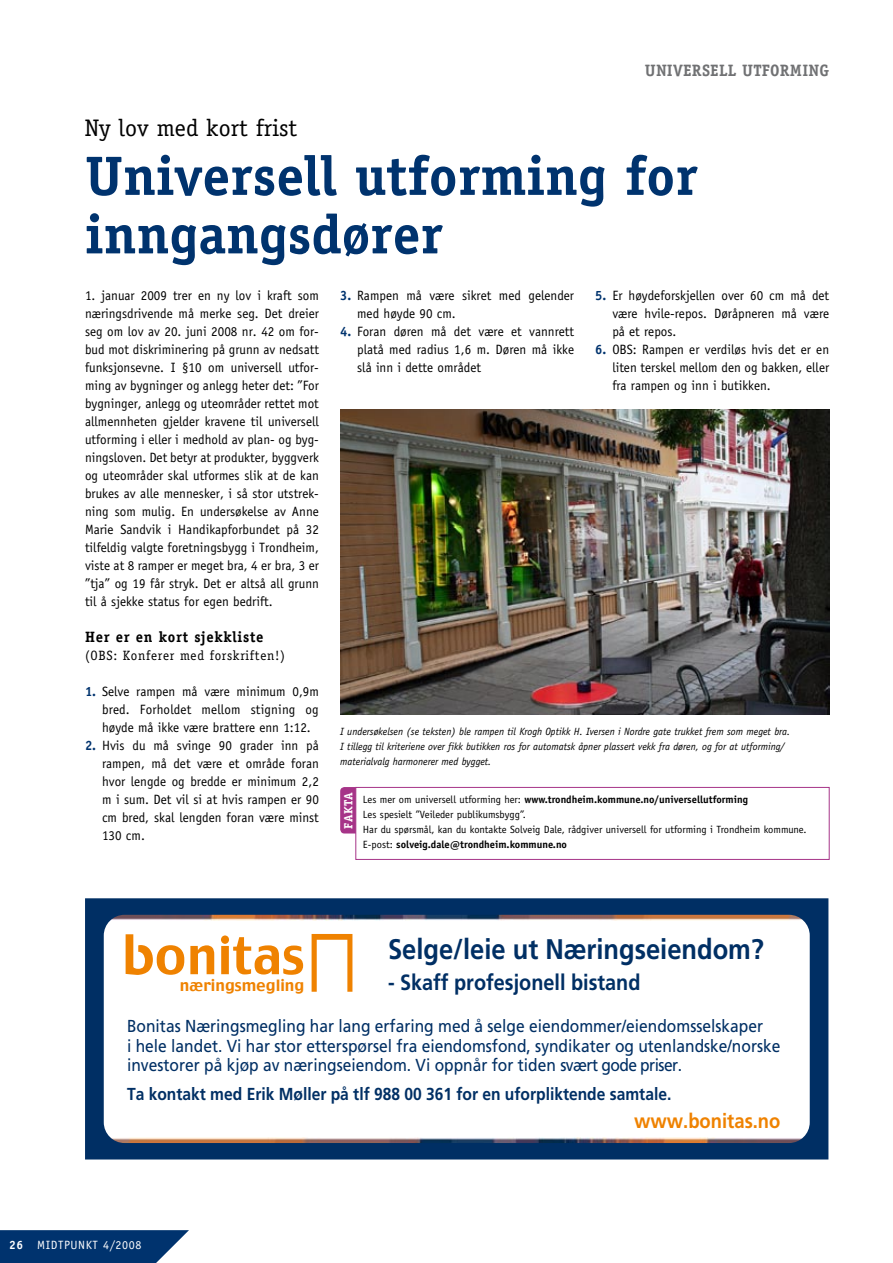
<style>
.page{position:relative;width:893px;height:1263px;background:#fff}
.page>*{position:absolute;margin:0;border:0;box-sizing:border-box;transform-origin:0 0}
.t1{font:700 55.5px/58.5px "Officina Serif Std";color:#00336e}
.t2{font:700 28.35px "Frutiger";color:#002f64;scale:.9 1}
.t3{font:24px "Officina Serif Std";color:#000}
.t4{font:700 22.05px "Frutiger";color:#002f64;scale:.9 1}
.t5{font:700 20.4px "Frutiger";color:#ef8200;scale:.9 1}
.t6{font:17.4px/19.8px "Frutiger";color:#002f64;scale:.9 1}
.t7{font:700 17.4px "Frutiger";color:#002f64;scale:.9 1}
.t8{font:700 16.5px "Officina Serif Std";letter-spacing:.015em;color:#707173}
.t9{font:15.6px "Charcoal";color:#ef8200}
.t10{font:700 15px "Officina Serif Std";letter-spacing:.05em;color:#000}
.t11{font:13.5px/18px "Officina Sans Std";color:#000;text-align:justify}
.t12{font:13.5px "Officina Serif Std";letter-spacing:.05em;color:#000}
.t13{font:12px "Officina Sans Std";letter-spacing:.05em;color:#fff}
.t14{font:700 12px "Officina Serif Std";color:#fff}
.t15{font:10.5px/15px "Officina Sans Std";color:#000}
.t16{font:italic 10.5px/15px "Officina Sans Std";color:#000}
.s1{font-weight:700;color:#00336e}
.s2{font-weight:700}
</style>
<div class="page">
<img style="left:340px;top:409px;width:489px;height:305px">
<svg style="left:0;top:1230px;width:189px;height:33px;background:#17457b"></svg>
<svg style="left:85px;top:898px;width:743px;height:261px"></svg>
<svg style="left:312px;top:934px;width:40px;height:58px"></svg>
<svg style="left:190px;top:945px;width:24px;height:29px"></svg>
<svg style="left:221px;top:935px;width:82px;height:40px"></svg>
<svg style="left:126px;top:934px;width:58px;height:41px"></svg>
<div style="left:340px;top:787px;width:22px;height:46px;background:#a63488;border-radius:4px"></div>
<div style="left:355px;top:787px;width:475px;height:73px;background:#fff;border:1px solid #a63488"></div>
<p class="t8" style="left:645px;top:60px;width:184px">Universell utforming</p>
<h3 class="t3" style="left:85px;top:114px;width:214px">Ny lov med kort frist</h3>
<h1 class="t1" style="left:85px;top:146px;width:614px">Universell utforming for inngangsdører</h1>
<p class="t11" style="left:357px;top:286px;width:218px;text-indent:-17px"><span class="s1">3.</span> Rampen må være sikret med gelender med høyde 90 cm.</p>
<p class="t11" style="left:357px;top:322px;width:218px;text-indent:-17px"><span class="s1">4.</span> Foran døren må det være et vannrett platå med radius 1,6 m. Døren må ikke slå inn i dette området</p>
<p class="t11" style="left:612px;top:286px;width:218px;text-indent:-17px"><span class="s1">5.</span> Er høydeforskjellen over 60 cm må det være hvile-repos. Døråpneren må være på et repos.</p>
<p class="t11" style="left:612px;top:340px;width:218px;text-indent:-17px"><span class="s1">6.</span> O BS: Rampen er verdiløs hvis det er en liten terskel mellom den og bakken, eller fra rampen og inn i butikken.</p>
<p class="t11" style="left:85px;top:286px;width:235px">1. januar 2009 trer en ny lov i kraft som næringsdrivende må merke seg. Det dreier seg om lov av 20. juni 2008 nr. 42 om for&shy;bud mot diskriminering på grunn av nedsatt funksjonsevne. I §10 om universell utfor&shy;ming av bygninger og anlegg heter det: ”For bygninger, anlegg og uteområder rettet mot allmennheten gjelder kravene til universell utforming i eller i medhold av plan- og byg&shy;ningsloven. Det betyr at produkter, byggverk og uteområder skal utformes slik at de kan brukes av alle mennesker, i så stor utstrek&shy;ning som mulig. En undersøkelse av Anne Marie Sandvik i Handikapforbundet på 32 tilfeldig valgte foretningsbygg i Trondheim, viste at 8 ramper er meget bra, 4 er bra, 3 er ”tja” og 19 får stryk. Det er altså all grunn til å sjekke status for egen bedrift.</p>
<p class="t10" style="left:85px;top:628px;width:180px">Her er en kort sjekkliste</p>
<p class="t12" style="left:85px;top:648px;width:201px">(OBS: Konferer med forskriften!)</p>
<p class="t11" style="left:102px;top:682px;width:218px;text-indent:-17px"><span class="s1">1.</span> Selve rampen må være minimum 0,9m bred. Forholdet mellom stigning og høyde må ikke være brattere enn 1:12.</p>
<p class="t11" style="left:102px;top:736px;width:218px;text-indent:-17px"><span class="s1">2.</span> Hvis du må svinge 90 grader inn på rampen, må det være et område foran hvor lengde og bredde er minimum 2,2 m i sum. Det vil si at hvis rampen er 90 cm bred, skal lengden foran være minst 130 cm.</p>
<p class="t16" style="left:340px;top:724px;width:451px">I undersøkelsen (se teksten) ble rampen til Krogh Optikk H. Iversen i Nordre gate trukket frem som meget bra.<br>I tillegg til kriteriene over fikk butikken ros for automatsk åpner plassert vekk fra døren, og for at utforming/ materialvalg harmonerer med bygget.</p>
<p class="t14" style="left:341px;top:828px;width:37px;rotate:-90deg">fakta</p>
<p class="t15" style="left:363px;top:792px;width:443px">Les mer om universell utforming her: <span class="s2">www.trondheim.kommune.no/universellutforming<br></span>Les spesielt ”Veileder publikumsbygg”.<br>Har du spørsmål, kan du kontakte Solveig Dale, rådgiver universell for utforming i Trondheim kommune.<br>E-post: <span class="s2">solveig.dale@trondheim.kommune.no</span></p>
<h2 class="t2" style="left:388px;top:932px;width:419px">Selge/leie ut Næringseiendom?</h2>
<h3 class="t4" style="left:388px;top:969px;width:282px">- Skaff profesjonell bistand</h3>
<p class="t9" style="left:180px;top:975px;width:126px">næringsmegling</p>
<p class="t6" style="left:127px;top:1016px;width:727px">Bonitas Næringsmegling har lang erfaring med å selge eiendommer/eiendomsselskaper<br>i hele landet. Vi har stor etterspørsel fra eiendomsfond, syndikater og utenlandske/norske investorer på kjøp av næringseiendom. Vi oppnår for tiden svært gode priser.</p>
<p class="t7" style="left:127px;top:1083px;width:606px">Ta kontakt med Erik Møller på tlf 988 00 361 for en uforpliktende samtale.</p>
<h3 class="t5" style="left:634px;top:1109px;width:164px">www.bonitas.no</h3>
<p class="t13" style="left:9px;top:1238px;width:63px"><span class="s2">26</span> Midtpun</p>
<p class="t13" style="left:86px;top:1238px;width:57px">kt 4/2008</p>
</div>
